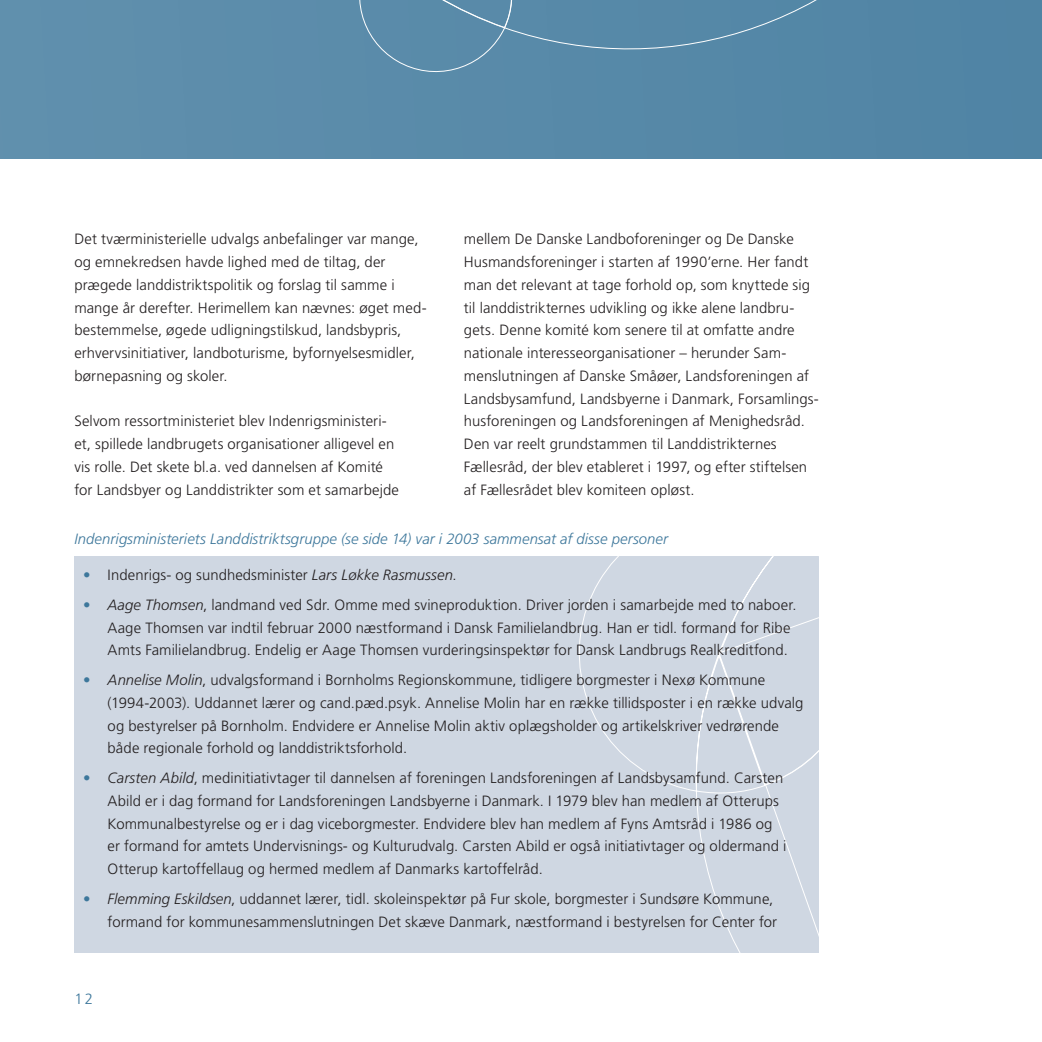
<style>
.page{position:relative;width:1042px;height:1042px;background:#fff}
.page>*{position:absolute;margin:0;border:0;box-sizing:border-box;transform-origin:0 0}
.t1{font:300 14.88px/22.8px "Frutiger LT Std";letter-spacing:.005em;color:#231f20}
.t2{font:italic 300 14.88px "Frutiger LT Std";letter-spacing:.005em;color:#3d779b}
.t3{font:300 14.88px "Frutiger LT Std";color:#3d779b}
.s1{color:#3d779b}
.s2{font-style:italic}
</style>
<div class="page">
<div style="left:0;top:0;width:1042px;height:159px;background:#5b8caa"></div>
<div style="left:74px;top:556px;width:745px;height:396px;background:#cfd7e2"></div>
<svg style="left:579px;top:556px;width:116px;height:235px"></svg>
<svg style="left:695px;top:556px;width:124px;height:397px"></svg>
<svg style="left:521px;top:0;width:499px;height:86px"></svg>
<svg style="left:359px;top:0;width:162px;height:72px"></svg>
<p class="t1" style="left:74px;top:228px;width:354px">Det tværministerielle udvalgs anbefalinger var mange, og emnekredsen havde lighed med de tiltag, der prægede landdistriktspolitik og forslag til samme i mange år derefter. Herimellem kan nævnes: øget med&shy;bestemmelse, øgede udligningstilskud, landsbypris, erhvervsinitiativer, landboturisme, byfornyelsesmidler, børnepasning og skoler.</p>
<p class="t1" style="left:74px;top:410px;width:326px">Selvom ressortministeriet blev Indenrigsministeri&shy;et, spillede landbrugets organisationer alligevel en vis rolle. Det skete bl.a. ved dannelsen af Komité for Landsbyer og Landdistrikter som et samarbejde</p>
<p class="t1" style="left:464px;top:228px;width:356px">mellem De Danske Landboforeninger og De Danske Husmandsforeninger i starten af 1990’erne. Her fandt man det relevant at tage forhold op, som knyttede sig til landdistrikternes udvikling og ikke alene landbru&shy;gets. Denne komité kom senere til at omfatte andre nationale interesseorganisationer – herunder Sam&shy;menslutningen af Danske Småøer, Landsforeningen af Landsbysamfund, Landsbyerne i Danmark, Forsamlings&shy;husforeningen og Landsforeningen af Menighedsråd.<br>Den var reelt grundstammen til Landdistrikternes Fællesråd, der blev etableret i 1997, og efter stiftelsen af Fællesrådet blev komiteen opløst.</p>
<p class="t2" style="left:74px;top:531px;width:595px">Indenrigsministeriets Landdistriktsgruppe (se side 14) var i 2003 sammensat af disse personer</p>
<p class="t1" style="left:83px;top:564px;width:375px"><span class="s1">•</span> Indenrigs- og sundhedsminister <span class="s2">Lars Løkke Rasmussen</span>.</p>
<p class="t1" style="left:108px;top:593px;width:690px;text-indent:-24px"><span class="s1">•</span> <span class="s2">Aage Thomsen</span>, landmand ved Sdr. Omme med svineproduktion. Driver jorden i samarbejde med to naboer.<br>Aage Thomsen var indtil februar 2000 næstformand i Dansk Familielandbrug. Han er tidl. formand for Ribe<br>Amts Familielandbrug. Endelig er Aage Thomsen vurderingsinspektør for Dansk Landbrugs Realkreditfond.</p>
<p class="t1" style="left:108px;top:669px;width:697px;text-indent:-24px"><span class="s1">•</span> <span class="s2">Annelise Molin</span>, udvalgsformand i Bornholms Regionskommune, tidligere borgmester i Nexø Kommune (1994-2003). Uddannet lærer og cand.pæd.psyk. Annelise Molin har en række tillidsposter i en række udvalg og bestyrelser på Bornholm. Endvidere er Annelise Molin aktiv oplægsholder og artikelskriver vedrørende både regionale forhold og landdistriktsforhold.</p>
<p class="t1" style="left:108px;top:767px;width:680px;text-indent:-24px"><span class="s1">•</span> <span class="s2">Carsten Abild</span>, medinitiativtager til dannelsen af foreningen Landsforeningen af Landsbysamfund. Carsten Abild er i dag formand for Landsforeningen Landsbyerne i Danmark. I 1979 blev han medlem af Otterups Kommunalbestyrelse og er i dag viceborgmester. Endvidere blev han medlem af Fyns Amtsråd i 1986 og er formand for amtets Undervisnings- og Kulturudvalg. Carsten Abild er også initiativtager og oldermand i Otterup kartoffellaug og hermed medlem af Danmarks kartoffelråd.</p>
<p class="t1" style="left:83px;top:887px;width:695px;text-align:right"><span class="s1">•</span> <span class="s2">Flemming Eskildsen</span>, uddannet lærer, tidl. skoleinspektør på Fur skole, borgmester i Sundsøre Kommune, formand for kommunesammenslutningen Det skæve Danmark, næstformand i bestyrelsen for Center for</p>
<p class="t3" style="left:74px;top:990px;width:20px">12</p>
</div>
